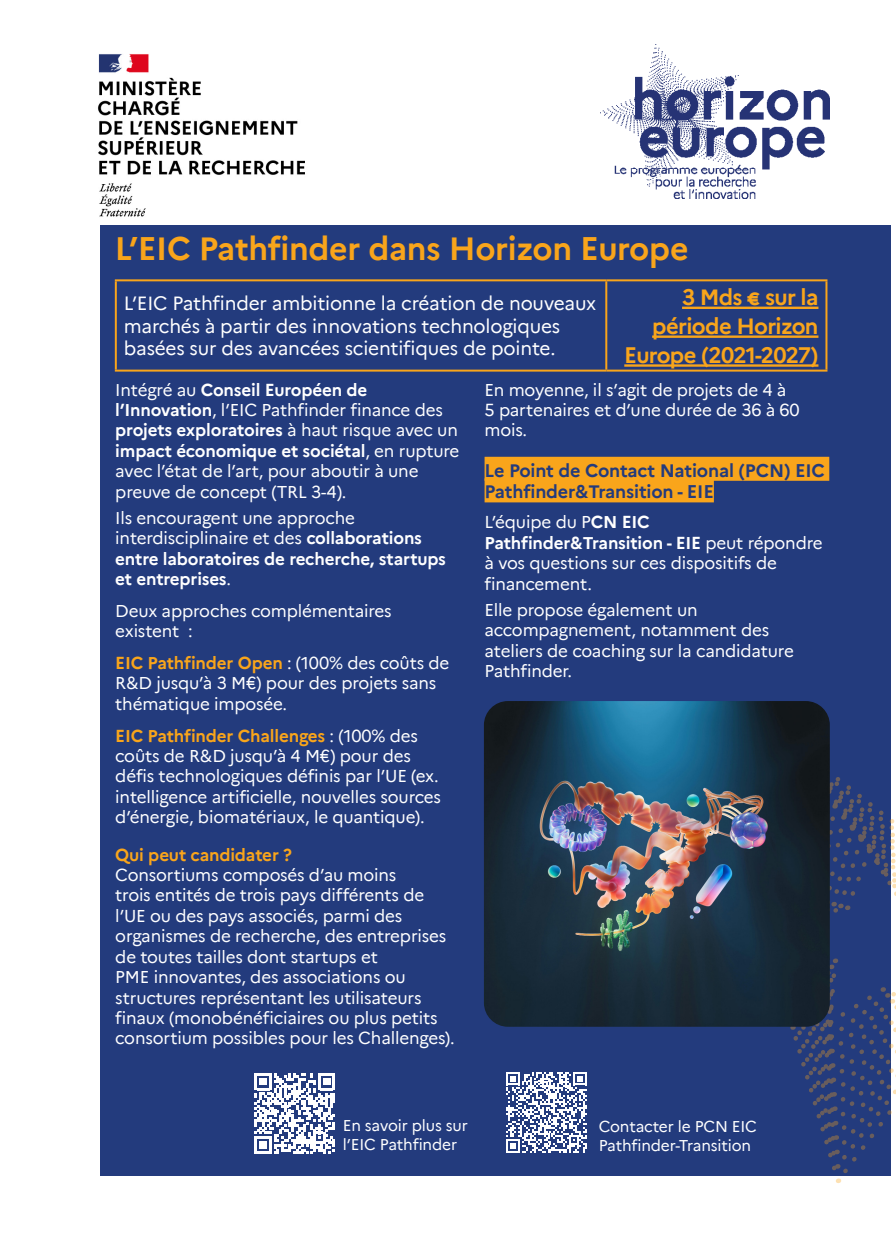
<style>
.page{position:relative;width:896px;height:1248px;background:#fff}
.page>*{position:absolute;margin:0;border:0;box-sizing:border-box;transform-origin:0 0}
.Titre1_-_jaune{font:700 32px "Marianne";letter-spacing:-.01em;color:#f9a51b}
.mise-en-exergue{font:700 22px/28.8px "Marianne";letter-spacing:-.03em;color:#f9a51b;text-align:right}
.courant_bleu{font:19px/22.8px "Marianne";letter-spacing:-.01em;color:#fff}
.Soutitre{font:700 18px/21.6px "Marianne";letter-spacing:-.01em;color:#233b7d}
.courant_blanc{font:17px/20.4px "Marianne";letter-spacing:-.01em;color:#fff}
.Soutitre-2{font:17px/20.4px "Marianne";letter-spacing:-.01em;color:#fff}
.courant_blanc-2{font:700 17px/20.4px "Marianne";letter-spacing:-.01em;color:#fff}
.courant_blanc-3{font:700 17px "Marianne";letter-spacing:-.01em;color:#f9a51b}
.courant_blanc-4{font:15.4px/18.6px "Marianne";letter-spacing:-.01em;color:#fff}
.s1{font-weight:700}
.s2{font-weight:400}
.s3{font-weight:700;color:#f9a51b}
</style>
<div class="page">
<div style="left:100px;top:225px;width:790px;height:950px;background:#233b7d"></div>
<hr style="left:115px;top:279px;width:491px;height:2px;background:#f9a51b">
<hr style="left:115px;top:281px;width:2px;height:88px;background:#f9a51b">
<hr style="left:115px;top:369px;width:491px;height:2px;background:#f9a51b">
<hr style="left:606px;top:279px;width:221px;height:2px;background:#f9a51b">
<hr style="left:605px;top:281px;width:2px;height:88px;background:#f9a51b">
<hr style="left:825px;top:281px;width:2px;height:88px;background:#f9a51b">
<hr style="left:606px;top:369px;width:221px;height:2px;background:#f9a51b">
<hr style="left:682px;top:306px;width:136px;height:3px;background:#f9a51b">
<hr style="left:652px;top:335px;width:166px;height:3px;background:#f9a51b">
<hr style="left:624px;top:364px;width:194px;height:3px;background:#f9a51b">
<svg style="left:639px;top:718px;width:257px;height:464px"></svg>
<img style="left:98px;top:54px;width:207px;height:163px">
<svg style="left:255px;top:1073px;width:80px;height:80px"></svg>
<svg style="left:506px;top:1072px;width:81px;height:80px"></svg>
<div style="left:484px;top:457px;width:345px;height:24px;background:#f9a51b"></div>
<div style="left:484px;top:478px;width:230px;height:24px;background:#f9a51b"></div>
<img style="left:484px;top:701px;width:346px;height:325px">
<img style="left:600px;top:44px;width:230px;height:154px">
<p class="Titre1_-_jaune" style="left:115px;top:224px;width:575px">L’EIC Pathfinder dans Horizon Europe</p>
<p class="courant_bleu" style="left:124px;top:290px;width:474px">L’EIC Pathfinder ambitionne la création de nouveaux marchés à partir des innovations technologiques basées sur des avancées scientifiques de pointe.</p>
<p class="mise-en-exergue" style="left:624px;top:281px;width:196px">3 Mds € sur la période Horizon<br>Europe (2021-2027)</p>
<p class="courant_blanc" style="left:115px;top:378px;width:346px">Intégré au <span class="s1">Conseil Européen de l’Innovation</span>, l’EIC Pathfinder finance des <span class="s1">projets exploratoires</span> à haut risque avec un <span class="s1">impact économique et sociétal</span>, en rupture avec l’état de l’art, pour aboutir à une preuve de concept (TRL 3-4).</p>
<p class="courant_blanc-2" style="left:115px;top:506px;width:332px"><span class="s2">Ils encouragent une approche interdisciplinaire et des</span> collaborations entre laboratoires de recherche, startups et entreprises<span class="s2">.</span></p>
<p class="courant_blanc" style="left:115px;top:599px;width:278px">Deux approches complémentaires existent :</p>
<p class="courant_blanc" style="left:115px;top:651px;width:336px"><span class="s3">EIC Pathfinder Open</span> : (100% des coûts de<br>R&amp;D jusqu’à 3 M€) pour des projets sans thématique imposée.</p>
<p class="courant_blanc" style="left:115px;top:724px;width:327px"><span class="s3">EIC Pathfinder Challenges</span> : (100% des coûts de R&amp;D jusqu’à 4 M€) pour des défis technologiques définis par l’UE (ex. intelligence artificielle, nouvelles sources d’énergie, biomatériaux, le quantique).</p>
<p class="courant_blanc-3" style="left:115px;top:841px;width:178px">Qui peut candidater ?</p>
<p class="courant_blanc" style="left:115px;top:863px;width:341px">Consortiums composés d’au moins<br>trois entités de trois pays différents de l’UE ou des pays associés, parmi des organismes de recherche, des entreprises de toutes tailles dont startups et<br>PME innovantes, des associations ou structures représentant les utilisateurs finaux (monobénéficiaires ou plus petits consortium possibles pour les Challenges).</p>
<p class="courant_blanc" style="left:484px;top:378px;width:317px">En moyenne, il s’agit de projets de 4 à<br>5 partenaires et d’une durée de 36 à 60 mois.</p>
<p class="Soutitre" style="left:484px;top:458px;width:342px">Le Point de Contact National (PCN) EIC<br>Pathfinder&amp;Transition - EIE</p>
<p class="Soutitre-2" style="left:484px;top:511px;width:340px">L’équipe du P<span class="s1">CN EIC<br>Pathfinder&amp;Transition - EIE</span> peut répondre à vos questions sur ces dispositifs de financement.</p>
<p class="Soutitre-2" style="left:484px;top:598px;width:311px">Elle propose également un accompagnement, notamment des ateliers de coaching sur la candidature<br>Pathfinder.</p>
<p class="courant_blanc-4" style="left:343px;top:1114px;width:126px">En savoir plus sur l’EIC Pathfinder</p>
<p class="courant_blanc-4" style="left:599px;top:1116px;width:160px">Contacter le PCN EIC<br>Pathfinder-Transition</p>
</div>
